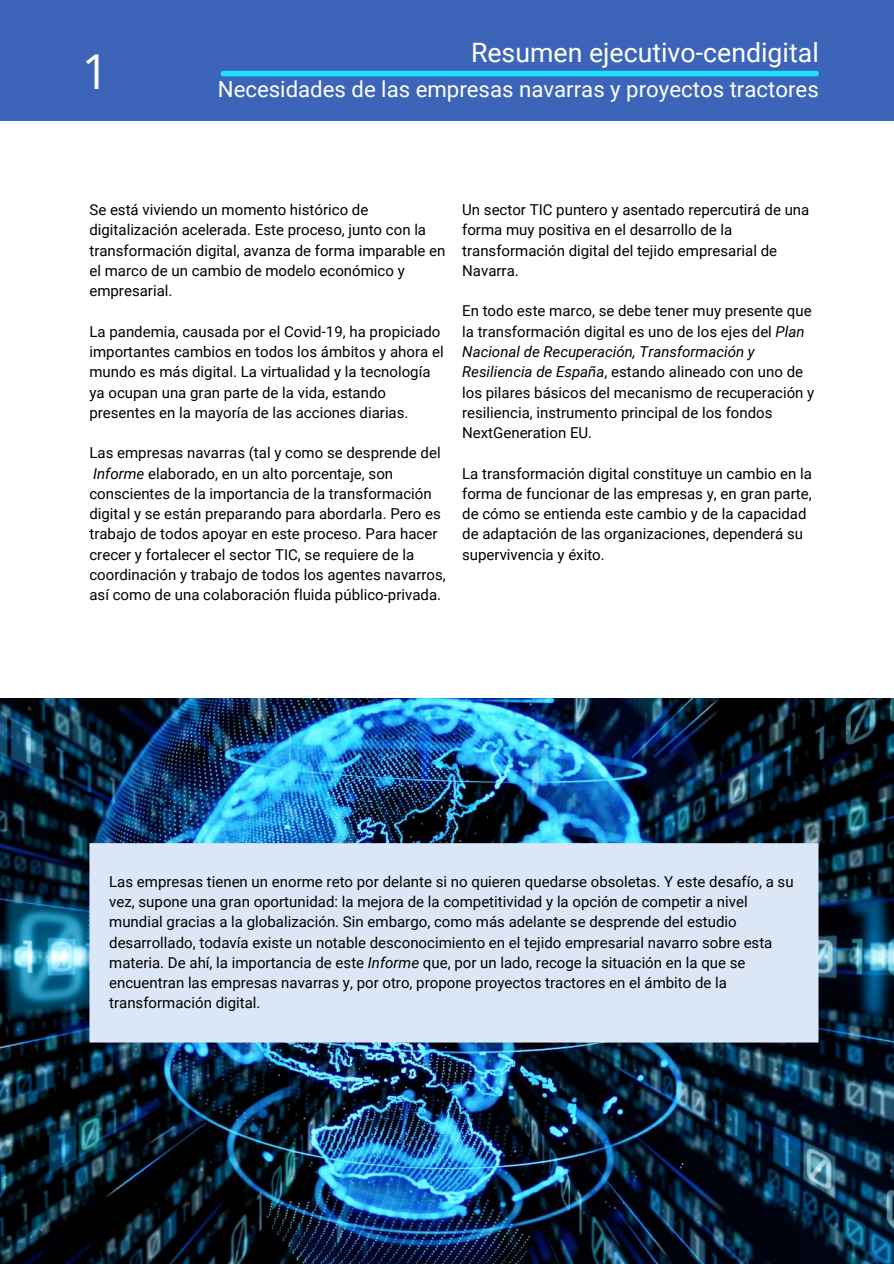
<style>
.page{position:relative;width:894px;height:1264px;background:#fff}
.page>*{position:absolute;margin:0;border:0;box-sizing:border-box;transform-origin:0 0}
.t1{font:48px "Open Sans";color:#fff}
.t2{font:26.7px "Roboto";color:#fff}
.t3{font:22.2px "Roboto";color:#fff}
.t4{font:15px/20.2px "Roboto";color:#000}
.s1{font-style:italic}
</style>
<div class="page">
<div style="left:0;top:0;width:893px;height:121px;background:#3c64b8"></div>
<div style="left:223px;top:71px;width:593px;height:5px;background:#1de2ff"></div>
<img style="left:0;top:698px;width:893px;height:565px">
<div style="left:89px;top:843px;width:729px;height:199px;background:#dbe6f6"></div>
<h1 class="t1" style="left:82px;top:38px;width:29px">1</h1>
<h2 class="t2" style="left:471px;top:38px;width:349px">Resumen ejecutivo-cendigital</h2>
<h3 class="t3" style="left:218px;top:76px;width:602px">Necesidades de las empresas navarras y proyectos tractores</h3>
<p class="t4" style="left:89px;top:200px;width:357px">Se está viviendo un momento histórico de digitalización acelerada. Este proceso, junto con la transformación digital, avanza de forma imparable en el marco de un cambio de modelo económico y empresarial.</p>
<p class="t4" style="left:89px;top:321px;width:355px">La pandemia, causada por el Covid-19, ha propiciado importantes cambios en todos los ámbitos y ahora el mundo es más digital. La virtualidad y la tecnología ya ocupan una gran parte de la vida, estando presentes en la mayoría de las acciones diarias.</p>
<p class="t4" style="left:89px;top:443px;width:358px">Las empresas navarras (tal y como se desprende del <span class="s1">Informe</span> elaborado, en un alto porcentaje, son conscientes de la importancia de la transformación digital y se están preparando para abordarla. Pero es trabajo de todos apoyar en este proceso. Para hacer crecer y fortalecer el sector TIC, se requiere de la coordinación y trabajo de todos los agentes navarros, así como de una colaboración fluida público-privada.</p>
<p class="t4" style="left:462px;top:200px;width:348px">Un sector TIC puntero y asentado repercutirá de una forma muy positiva en el desarrollo de la transformación digital del tejido empresarial de Navarra.</p>
<p class="t4" style="left:462px;top:301px;width:353px">En todo este marco, se debe tener muy presente que la transformación digital es uno de los ejes del <span class="s1">Plan Nacional de Recuperación, Transformación y Resiliencia de España</span>, estando alineado con uno de los pilares básicos del mecanismo de recuperación y resiliencia, instrumento principal de los fondos NextGeneration EU.</p>
<p class="t4" style="left:462px;top:463px;width:351px">La transformación digital constituye un cambio en la forma de funcionar de las empresas y, en gran parte, de cómo se entienda este cambio y de la capacidad de adaptación de las organizaciones, dependerá su supervivencia y éxito.</p>
<p class="t4" style="left:109px;top:871px;width:685px">Las empresas tienen un enorme reto por delante si no quieren quedarse obsoletas. Y este desafío, a su vez, supone una gran oportunidad: la mejora de la competitividad y la opción de competir a nivel mundial gracias a la globalización. Sin embargo, como más adelante se desprende del estudio desarrollado, todavía existe un notable desconocimiento en el tejido empresarial navarro sobre esta materia. De ahí, la importancia de este <span class="s1">Informe</span> que, por un lado, recoge la situación en la que se encuentran las empresas navarras y, por otro, propone proyectos tractores en el ámbito de la transformación digital.</p>
</div>
